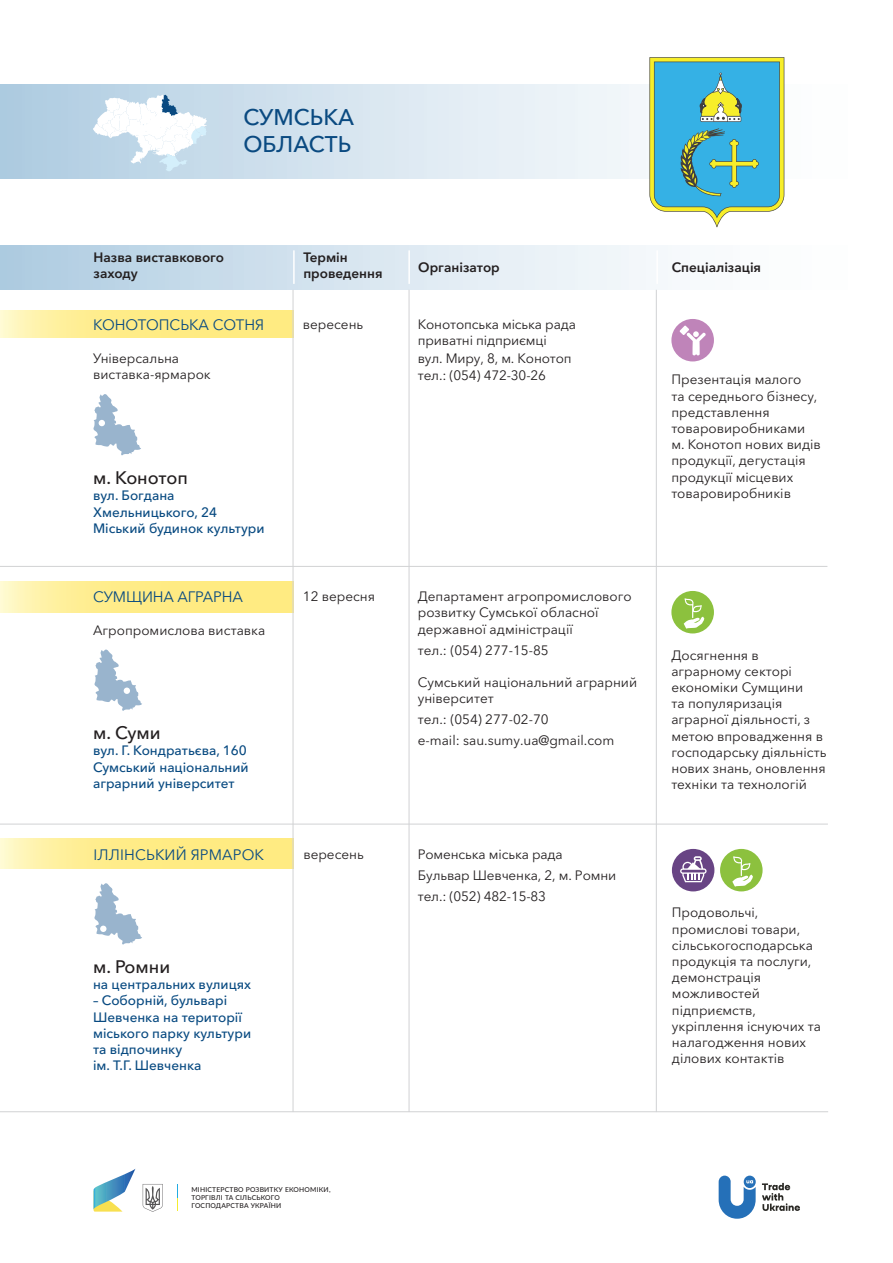
<style>
.page{position:relative;width:893px;height:1263px;background:#fff}
.page>*{position:absolute;margin:0;border:0;box-sizing:border-box;transform-origin:0 0}
.t1{font:500 22.5px/27px "Avenir Next Cyr";color:#0a4a81}
.t2{font:500 18px "Avenir Next Cyr";color:#231f20}
.t3{font:15px "Avenir Next Cyr";color:#084a81}
.t4{font:13.5px/16.2px "Avenir Next Cyr";color:#231f20}
.t5{font:500 13.5px/16.2px "Avenir Next Cyr";color:#084a81}
.t6{font:600 13.5px/16.2px "Avenir Next Cyr";color:#231f20}
.t7{font:500 6.75px/8.1px "Lato";letter-spacing:.03em;color:#231f20}
</style>
<div class="page">
<svg style="left:762px;top:1183px;width:38px;height:28px"></svg>
<svg style="left:719px;top:1175px;width:37px;height:44px"></svg>
<svg style="left:94px;top:1168px;width:42px;height:43px"></svg>
<svg style="left:143px;top:1184px;width:20px;height:28px"></svg>
<svg style="left:177px;top:1184px;width:1px;height:26px"></svg>
<svg style="left:0;top:85px;width:785px;height:93px;background:#d6e4ef"></svg>
<div style="left:0;top:245px;width:893px;height:44px;background:linear-gradient(to right,#b3cee3,#fff)"></div>
<hr style="left:293px;top:250px;width:2px;height:34px;background:#fff">
<hr style="left:408px;top:250px;width:2px;height:34px;background:#fff">
<hr style="left:656px;top:250px;width:2px;height:34px;background:#fff">
<div style="left:672px;top:849px;width:42px;height:42px;background:#684484;border-radius:50%"></div>
<svg style="left:680px;top:856px;width:27px;height:26px"></svg>
<div style="left:671px;top:591px;width:43px;height:42px;background:#8cc13e;border-radius:50%"></div>
<svg style="left:684px;top:598px;width:20px;height:31px"></svg>
<div style="left:720px;top:849px;width:43px;height:42px;background:#8cc13e;border-radius:50%"></div>
<svg style="left:732px;top:856px;width:21px;height:31px"></svg>
<div style="left:671px;top:319px;width:43px;height:42px;background:#bf84b9;border-radius:50%"></div>
<svg style="left:680px;top:325px;width:26px;height:30px"></svg>
<svg style="left:94px;top:883px;width:48px;height:61px"></svg>
<svg style="left:93px;top:95px;width:114px;height:76px"></svg>
<svg style="left:0;top:581px;width:293px;height:31px;background:#feed90"></svg>
<svg style="left:0;top:839px;width:293px;height:29px;background:#feed90"></svg>
<svg style="left:0;top:311px;width:293px;height:27px;background:#feed90"></svg>
<hr style="left:293px;top:290px;width:1px;height:822px;background:#d1d2d4">
<hr style="left:656px;top:290px;width:1px;height:822px;background:#d1d2d4">
<hr style="left:409px;top:290px;width:1px;height:822px;background:#d1d2d4">
<hr style="left:0;top:824px;width:828px;height:1px;background:#d1d2d4">
<hr style="left:0;top:1111px;width:828px;height:1px;background:#d1d2d4">
<svg style="left:93px;top:394px;width:48px;height:61px"></svg>
<div style="left:100px;top:926px;width:7px;height:6px;background:#fff;border-radius:50%"></div>
<hr style="left:0;top:566px;width:827px;height:1px;background:#d1d2d4">
<svg style="left:649px;top:57px;width:135px;height:170px;background:#64b5c0"></svg>
<svg style="left:95px;top:650px;width:47px;height:61px"></svg>
<div style="left:124px;top:687px;width:6px;height:7px;background:#fff;border-radius:50%"></div>
<h1 class="t1" style="left:243px;top:104px;width:112px">СУМСЬКА<br>ОБЛАСТЬ</h1>
<p class="t6" style="left:94px;top:249px;width:132px">Назва виставкового заходу</p>
<p class="t6" style="left:303px;top:249px;width:81px">Термін проведення</p>
<p class="t6" style="left:418px;top:259px;width:83px">Організатор</p>
<p class="t6" style="left:672px;top:259px;width:91px">Спеціалізація</p>
<p class="t3" style="left:93px;top:316px;width:173px">КОНОТОПСЬКА СОТНЯ</p>
<p class="t4" style="left:93px;top:350px;width:119px">Універсальна виставка-ярмарок</p>
<h2 class="t2" style="left:93px;top:467px;width:97px">м. Конотоп</h2>
<p class="t5" style="left:93px;top:487px;width:173px">вул. Богдана<br>Хмельницького, 24<br>Міський будинок культури</p>
<p class="t3" style="left:93px;top:588px;width:151px">СУМЩИНА АГРАРНА</p>
<p class="t4" style="left:93px;top:622px;width:174px">Агропромислова виставка</p>
<h2 class="t2" style="left:93px;top:722px;width:69px">м. Суми</h2>
<p class="t5" style="left:93px;top:742px;width:157px">вул. Г. Кондратьєва, 160<br>Сумський національний аграрний університет</p>
<p class="t3" style="left:94px;top:846px;width:172px">ІЛЛІНСЬКИЙ ЯРМАРОК</p>
<h2 class="t2" style="left:93px;top:956px;width:79px">м. Ромни</h2>
<p class="t5" style="left:93px;top:976px;width:160px">на центральних вулицях</p>
<p class="t5" style="left:93px;top:992px;width:160px">– Соборній, бульварі<br>Шевченка на території міського парку культури та відпочинку<br>ім. Т.Г. Шевченка</p>
<p class="t4" style="left:303px;top:316px;width:62px">вересень</p>
<p class="t4" style="left:418px;top:316px;width:160px">Конотопська міська рада приватні підприємці</p>
<p class="t4" style="left:418px;top:350px;width:155px;line-height:17px">вул. Миру, 8, м. Конотоп тел.: (054) 472-30-26</p>
<p class="t4" style="left:671px;top:372px;width:151px">Презентація малого<br>та середнього бізнесу, представлення товаровиробниками м. Конотоп нових видів продукції, дегустація продукції місцевих товаровиробників</p>
<p class="t4" style="left:303px;top:588px;width:74px">12 вересня</p>
<p class="t4" style="left:418px;top:588px;width:215px">Департамент агропромислового розвитку Сумської обласної державної адміністрації</p>
<p class="t4" style="left:418px;top:642px;width:132px">тел.: (054) 277-15-85</p>
<p class="t4" style="left:418px;top:674px;width:221px">Сумський національний аграрний університет</p>
<p class="t4" style="left:418px;top:709px;width:198px;line-height:21px">тел.: (054) 277-02-70<br>е-mail: sau.sumy.ua@gmail.com</p>
<p class="t4" style="left:303px;top:846px;width:62px">вересень</p>
<p class="t4" style="left:418px;top:844px;width:200px;line-height:21px">Роменська міська рада<br>Бульвар Шевченка, 2, м. Ромни тел.: (052) 482-15-83</p>
<p class="t4" style="left:671px;top:647px;width:157px">Досягнення в аграрному секторі економіки Сумщини<br>та популяризація аграрної діяльності, з метою впровадження в господарську діяльність нових знань, оновлення техніки та технологій</p>
<p class="t4" style="left:672px;top:904px;width:151px">Продовольчі, промислові товари, сільськогосподарська продукція та послуги, демонстрація можливостей підприємств, укріплення існуючих та налагодження нових ділових контактів</p>
<p class="t7" style="left:191px;top:1185px;width:141px">МІНІСТЕРСТВО РОЗВИТКУ ЕКОНОМІКИ,<br>ТОРГІВЛІ ТА СІЛЬСЬКОГО<br>ГОСПОДАРСТВА УКРАЇНИ</p>
</div>
